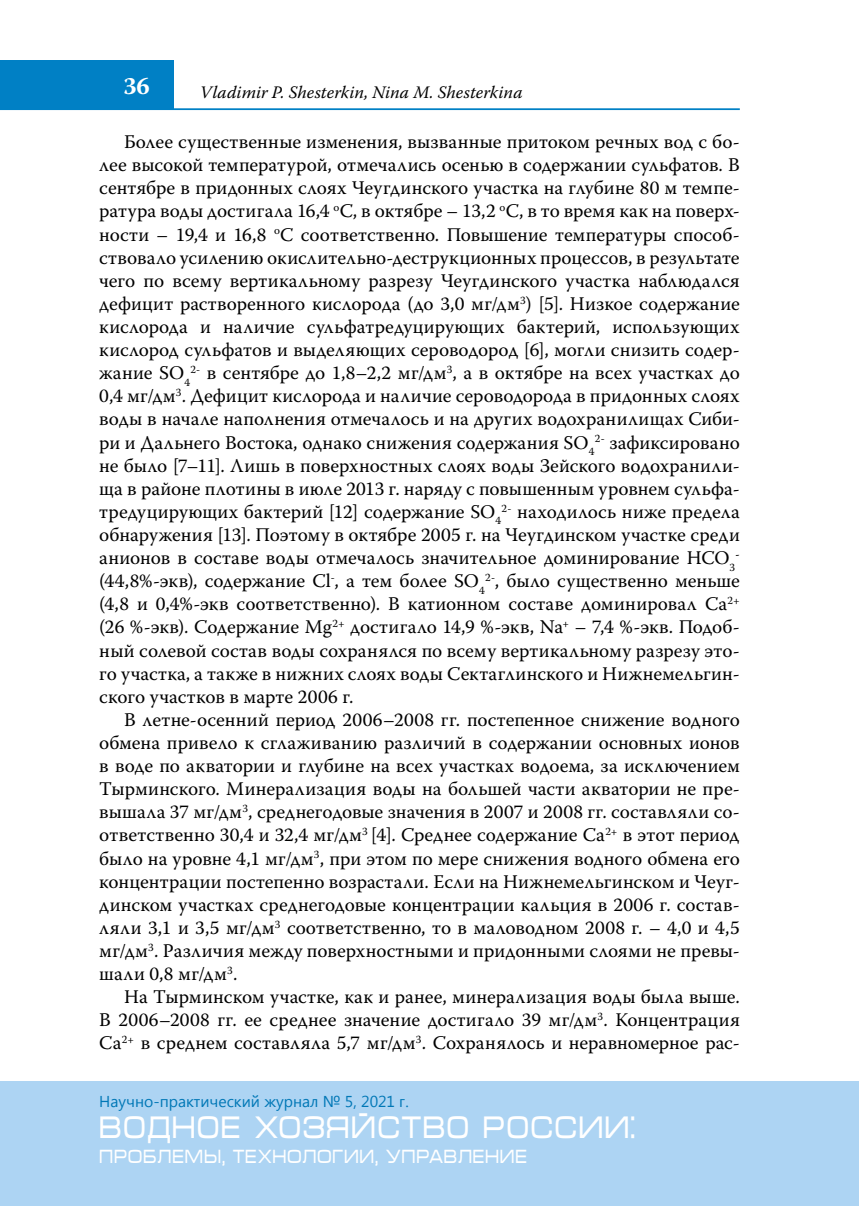
<style>
.page{position:relative;width:859px;height:1206px;background:#fff}
.page>*{position:absolute;margin:0;border:0;box-sizing:border-box;transform-origin:0 0}
.t1{font:31.5px "Micra C";letter-spacing:.005em;color:#fff;scale:.83 1}
.t2{font:700 24.5px "Warnock Pro";color:#fff}
.t3{font:19.25px/23.1px "Warnock Pro";letter-spacing:.005em;color:#000;text-align:justify}
.t4{font:19.25px "Micra";color:#fff;scale:.8 1}
.t5{font:italic 17.5px "Warnock Pro";letter-spacing:.005em;color:#000}
.t6{font:15.75px "Segoe UI";color:#0077b6}
.t7{font:700 11.2px "Warnock Pro";color:#000}
</style>
<div class="page">
<hr style="left:0;top:108px;width:739px;height:2px;background:#0080c5">
<div style="left:0;top:60px;width:174px;height:50px;background:#0080c5"></div>
<div style="left:0;top:1081px;width:858px;height:124px;background:#add4f3"></div>
<p class="t2" style="left:123px;top:71px;width:28px">36</p>
<p class="t5" style="left:200px;top:82px;width:324px">Vladimir P. Shesterkin, Nina M. Shesterkina</p>
<p class="t3" style="left:99px;top:130px;width:641px;text-indent:25px">Более существенные изменения, вызванные притоком речных вод с бо&shy;лее высокой температурой, отмечались осенью в содержании сульфатов. В сентябре в придонных слоях Чеугдинского участка на глубине 80 м темпе&shy;ратура воды достигала 16,4 <sup>о</sup>С, в октябре – 13,2 <sup>о</sup>С, в то время как на поверх&shy;ности – 19,4 и 16,8 <sup>о</sup>С соответственно. Повышение температуры способ&shy;ствовало усилению окислительно-деструкционных процессов, в результате чего по всему вертикальному разрезу Чеугдинского участка наблюдался дефицит растворенного кислорода (до 3,0 мг/дм<sup>3</sup>) [5]. Низкое содержание кислорода и наличие сульфатредуцирующих бактерий, использующих кислород сульфатов и выделяющих сероводород [6], могли снизить содер&shy;жание SO<sub>4</sub><sup>2-</sup> в сентябре до 1,8–2,2 мг/дм<sup>3</sup>, а в октябре на всех участках до 0,4 мг/дм<sup>3</sup>. Дефицит кислорода и наличие сероводорода в придонных слоях воды в начале наполнения отмечалось и на других водохранилищах Сиби&shy;ри и Дальнего Востока, однако снижения содержания SO<sub>4</sub><sup>2-</sup> зафиксировано не было [7–11]. Лишь в поверхностных слоях воды Зейского водохранили&shy;ща в районе плотины в июле 2013 г. наряду с повышенным уровнем сульфа&shy;тредуцирующих бактерий [12] содержание SO<sub>4</sub><sup>2-</sup> находилось ниже предела обнаружения [13]. Поэтому в октябре 2005 г. на Чеугдинском участке среди анионов в составе воды отмечалось значительное доминирование HCO<sub>3</sub></p>
<p class="t7" style="left:735px;top:547px;width:6px">-</p>
<p class="t3" style="left:99px;top:569px;width:641px">(44,8%-экв), содержание Cl<sup>-</sup>, а тем более SO<sub>4</sub><sup>2-</sup>, было существенно меньше (4,8 и 0,4%-экв соответственно). В катионном составе доминировал Ca<sup>2+ </sup>(26 %-экв). Содержание Mg<sup>2+</sup> достигало 14,9 %-экв, Na<sup>+</sup> – 7,4 %-экв. Подоб&shy;ный солевой состав воды сохранялся по всему вертикальному разрезу это&shy;го участка, а также в нижних слоях воды Сектаглинского и Нижнемельгин&shy;ского участков в марте 2006 г.</p>
<p class="t3" style="left:99px;top:707px;width:641px;text-indent:25px">В летне-осенний период 2006–2008 гг. постепенное снижение водного обмена привело к сглаживанию различий в содержании основных ионов в воде по акватории и глубине на всех участках водоема, за исключением Тырминского. Минерализация воды на большей части акватории не пре&shy;вышала 37 мг/дм<sup>3</sup>, среднегодовые значения в 2007 и 2008 гг. cоставляли со&shy;ответственно 30,4 и 32,4 мг/дм<sup>3</sup> [4]. Среднее содержание Ca<sup>2+</sup> в этот период было на уровне 4,1 мг/дм<sup>3</sup>, при этом по мере снижения водного обмена его концентрации постепенно возрастали. Если на Нижнемельгинском и Чеуг&shy;динском участках среднегодовые концентрации кальция в 2006 г. состав&shy;ляли 3,1 и 3,5 мг/дм<sup>3</sup> соответственно, то в маловодном 2008 г. – 4,0 и 4,5 мг/дм<sup>3</sup>. Различия между поверхностными и придонными слоями не превы&shy;шали 0,8 мг/дм<sup>3</sup>.</p>
<p class="t3" style="left:99px;top:985px;width:641px;text-indent:25px">На Тырминском участке, как и ранее, минерализация воды была выше.<br>В 2006–2008 гг. ее среднее значение достигало 39 мг/дм<sup>3</sup>. Концентрация Ca<sup>2+</sup> в среднем составляла 5,7 мг/дм<sup>3</sup>. Сохранялось и неравномерное рас-</p>
<p class="t6" style="left:99px;top:1090px;width:311px">Научно-практический журнал № 5, 2021 г.</p>
<p class="t4" style="left:99px;top:1145px;width:185px">проблемы, техно</p>
<p class="t4" style="left:302px;top:1145px;width:231px">логии, управление</p>
<h1 class="t1" style="left:99px;top:1114px;width:647px">ВОДНОЕ ХОЗЯЙСТВО РОССИИ:</h1>
</div>
